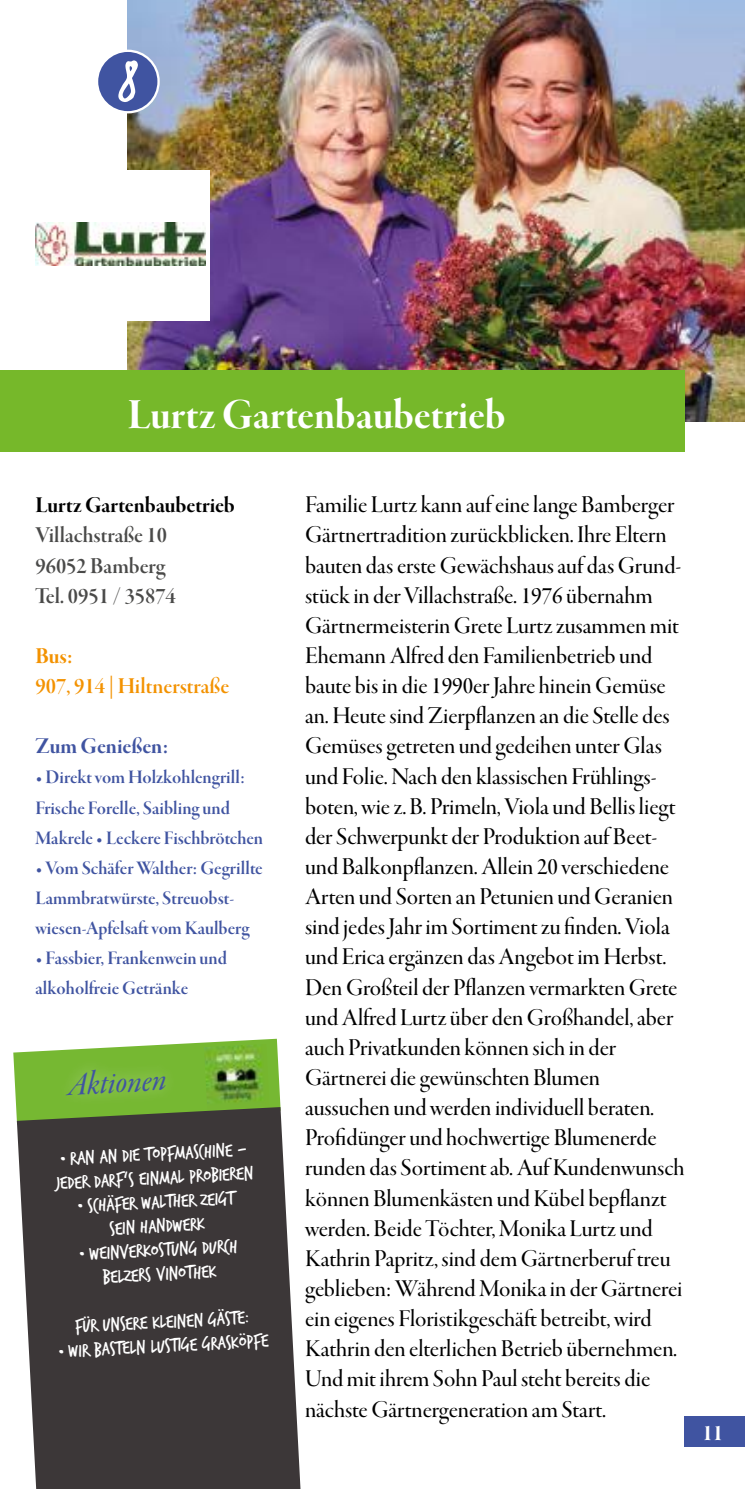
<style>
.page{position:relative;width:745px;height:1489px;background:#fff}
.page>*{position:absolute;margin:0;border:0;box-sizing:border-box;transform-origin:0 0}
.t1{font:58px "Trash Hand";color:#fff}
.t2{font:45px "Garamond Premr Pro Bd Disp";color:#fff}
.t3{font:35px "Garamond Premr Pro Med It Disp";color:#4054a1}
.t4{font:25px/30.2px "Garamond Premr Pro Med Disp";color:#000}
.t5{font:23.75px/30px "Garamond Premr Pro Smbd Disp";color:#4a4a49}
.t6{font:23.75px "Garamond Premr Pro Bd Disp";color:#000}
.t7{font:23.75px "Garamond Premr Pro Smbd Disp";color:#f39200}
.t8{font:23.75px "Garamond Premr Pro Bd Disp";color:#4054a1}
.t9{font:23.75px "Garamond Premr Pro Bd Disp";color:#f39200}
.t10{font:23.75px "Garamond Premr Pro Bd Disp";color:#fff}
.t11{font:20px/30px "Garamond Premr Pro Smbd Disp";color:#4054a1}
.t12{font:20px/24px "Trash Hand";color:#fff;text-align:center}
</style>
<div class="page">
<div style="left:684px;top:1416px;width:60px;height:30px;background:#4054a1"></div>
<img style="left:128px;top:0;width:616px;height:422px">
<div style="left:0;top:370px;width:684px;height:82px;background:#76b82a"></div>
<div style="left:97px;top:51px;width:61px;height:61px;background:#4054a1;border-radius:50%"></div>
<div style="left:96px;top:50px;width:64px;height:63px;border:2px solid #fff;border-radius:50%"></div>
<svg style="left:13px;top:1038px;width:267px;height:85px;background:#8dc455"></svg>
<img style="left:204px;top:1043px;width:65px;height:63px">
<svg style="left:17px;top:1106px;width:283px;height:382px;background:#494644"></svg>
<div style="left:34px;top:171px;width:176px;height:150px;background:#fff"></div>
<img style="left:35px;top:222px;width:170px;height:44px">
<h1 class="t1" style="left:117px;top:55px;width:22px">8</h1>
<h2 class="t2" style="left:128px;top:389px;width:379px">Lurtz Gartenbaubetrieb</h2>
<p class="t6" style="left:35px;top:492px;width:201px">Lurtz Gartenbaubetrieb</p>
<p class="t5" style="left:35px;top:521px;width:142px">Villachstraße 10<br>96052 Bamberg<br>Tel. 0951 / 35874</p>
<p class="t9" style="left:35px;top:643px;width:39px">Bus:</p>
<p class="t7" style="left:35px;top:673px;width:195px">907, 914 | Hiltnerstraße</p>
<p class="t8" style="left:35px;top:733px;width:134px">Zum Genießen:</p>
<p class="t11" style="left:35px;top:763px;width:229px">• Direkt vom Holzkohlengrill:<br>Frische Forelle, Saibling und<br>Makrele • Leckere Fischbrötchen</p>
<p class="t11" style="left:35px;top:853px;width:229px">• Vom Schäfer Walther: Gegrillte<br>Lammbratwürste, Streuobst&shy;wiesen-Apfelsaft vom Kaulberg</p>
<p class="t11" style="left:35px;top:944px;width:193px">• Fassbier, Frankenwein und alkoholfreie Getränke</p>
<h3 class="t3" style="left:66px;top:1065px;width:100px;rotate:-3deg">Aktionen</h3>
<p class="t12" style="left:54px;top:1147px;width:199px;text-align:left;rotate:-3deg">• Ran an die Topfmaschine -<br>Jeder darf‘s einmal probieren</p>
<p class="t12" style="left:77px;top:1194px;width:158px;rotate:-3deg">• Schäfer Walther zeigt sein Handwerk</p>
<p class="t12" style="left:79px;top:1242px;width:160px;rotate:-3deg">• Weinverkostung durch<br>Belzers Vinothek</p>
<p class="t12" style="left:75px;top:1315px;width:175px;rotate:-3deg">Für unsere kleinen Gäste:</p>
<p class="t12" style="left:58px;top:1339px;width:212px;rotate:-3deg">• Wir basteln lustige Grasköpfe</p>
<p class="t4" style="left:305px;top:490px;width:381px">Familie Lurtz kann auf eine lange Bamberger Gärtnertradition zurückblicken. Ihre Eltern bauten das erste Gewächshaus auf das Grund&shy;stück in der Villachstraße. 1976 übernahm Gärtnermeisterin Grete Lurtz zusammen mit Ehemann Alfred den Familienbetrieb und baute bis in die 1990er Jahre hinein Gemüse an. Heute sind Zierpflanzen an die Stelle des Gemüses getreten und gedeihen unter Glas und Folie. Nach den klassischen Frühlings&shy;boten, wie z.B. Primeln, Viola und Bellis liegt der Schwerpunkt der Produktion auf Beet&shy;und Balkonpflanzen. Allein 20 verschiedene Arten und Sorten an Petunien und Geranien sind jedes Jahr im Sortiment zu finden. Viola und Erica ergänzen das Angebot im Herbst.<br>Den Großteil der Pflanzen vermarkten Grete und Alfred Lurtz über den Großhandel, aber auch Privatkunden können sich in der Gärtnerei die gewünschten Blumen aussuchen und werden individuell beraten.<br>Profidünger und hochwertige Blumenerde runden das Sortiment ab. Auf Kundenwunsch können Blumenkästen und Kübel bepflanzt werden. Beide Töchter, Monika Lurtz und Kathrin Papritz, sind dem Gärtnerberuf treu geblieben: Während Monika in der Gärtnerei ein eigenes Floristikgeschäft betreibt, wird Kathrin den elterlichen Betrieb übernehmen.<br>Und mit ihrem Sohn Paul steht bereits die nächste Gärtnergeneration am Start.</p>
<p class="t10" style="left:702px;top:1419px;width:22px">11</p>
</div>
